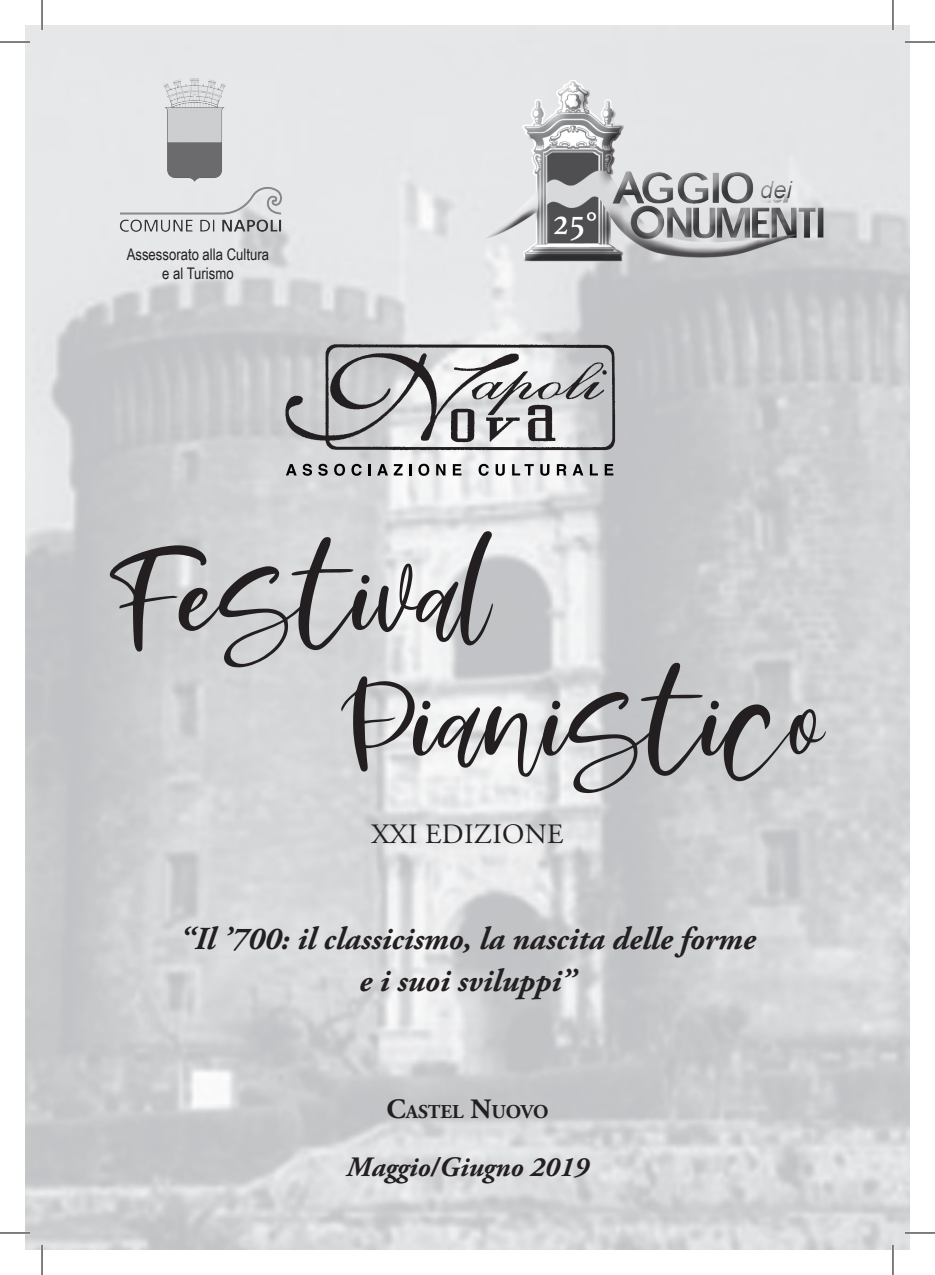
<style>
.page{position:relative;width:935px;height:1275px;background:#fff}
.page>*{position:absolute;margin:0;border:0;box-sizing:border-box;transform-origin:0 0}
.Normale{font:144px "Moskova";color:#231f20}
.t1{font:italic 700 32px "Adobe Garamond Pro";color:#231f20}
.Normale-2{font:italic 700 28px "Adobe Garamond Pro";color:#231f20}
.Titolo_4{font:28px "Adobe Garamond Pro";letter-spacing:.015em;color:#231f20}
.t2{font:italic 24px "Arial";color:#6c6d70}
.Titolo_4-2{font:700 19.6px "Adobe Garamond Pro";color:#231f20}
.Corpo_del_testo{font:16px "Arial Narrow";color:#231f20}
.s1{font-size:28px}
</style>
<div class="page">
<img style="left:25px;top:25px;width:884px;height:1225px">
<img style="left:283px;top:341px;width:333px;height:111px">
<svg style="left:286px;top:464px;width:10px;height:11px"></svg>
<svg style="left:302px;top:464px;width:10px;height:12px"></svg>
<svg style="left:318px;top:464px;width:9px;height:12px"></svg>
<svg style="left:334px;top:464px;width:11px;height:12px"></svg>
<svg style="left:351px;top:464px;width:10px;height:12px"></svg>
<svg style="left:368px;top:464px;width:2px;height:11px"></svg>
<svg style="left:377px;top:464px;width:25px;height:11px"></svg>
<svg style="left:409px;top:464px;width:2px;height:11px"></svg>
<svg style="left:418px;top:464px;width:11px;height:12px"></svg>
<svg style="left:436px;top:464px;width:9px;height:11px"></svg>
<svg style="left:453px;top:464px;width:8px;height:11px"></svg>
<svg style="left:478px;top:464px;width:10px;height:12px"></svg>
<svg style="left:495px;top:464px;width:9px;height:12px"></svg>
<svg style="left:512px;top:464px;width:21px;height:11px"></svg>
<svg style="left:540px;top:464px;width:9px;height:12px"></svg>
<svg style="left:557px;top:464px;width:9px;height:11px"></svg>
<svg style="left:572px;top:464px;width:11px;height:11px"></svg>
<svg style="left:590px;top:464px;width:8px;height:11px"></svg>
<svg style="left:604px;top:464px;width:9px;height:11px"></svg>
<img style="left:110px;top:78px;width:181px;height:182px">
<img style="left:431px;top:25px;width:446px;height:302px">
<div style="left:471px;top:65px;width:364px;height:205px;background:#e4e5e7"></div>
<div style="left:474px;top:81px;width:364px;height:194px;background:#231f20;opacity:.75"></div>
<div style="left:747px;top:173px;width:56px;height:33px;background:#fff;opacity:.75"></div>
<div style="left:750px;top:173px;width:57px;height:34px;background:#231f20;opacity:.75"></div>
<hr style="left:0;top:41px;width:30px;height:2px;background:#fff">
<hr style="left:904px;top:41px;width:30px;height:2px;background:#fff">
<hr style="left:0;top:1231px;width:30px;height:3px;background:#fff">
<hr style="left:904px;top:1231px;width:30px;height:3px;background:#fff">
<hr style="left:41px;top:0;width:2px;height:30px;background:#fff">
<hr style="left:41px;top:1245px;width:2px;height:30px;background:#fff">
<hr style="left:891px;top:0;width:3px;height:30px;background:#fff">
<hr style="left:891px;top:1245px;width:3px;height:30px;background:#fff">
<hr style="left:0;top:42px;width:30px;height:1px;background:#000">
<hr style="left:904px;top:42px;width:30px;height:1px;background:#000">
<hr style="left:0;top:1232px;width:30px;height:1px;background:#000">
<hr style="left:904px;top:1232px;width:30px;height:1px;background:#000">
<hr style="left:42px;top:0;width:1px;height:30px;background:#000">
<hr style="left:42px;top:1245px;width:1px;height:30px;background:#000">
<hr style="left:892px;top:0;width:1px;height:30px;background:#000">
<hr style="left:892px;top:1245px;width:1px;height:30px;background:#000">
<p class="Corpo_del_testo" style="left:127px;top:242px;width:144px">Assessorato alla Cultura</p>
<p class="Corpo_del_testo" style="left:162px;top:262px;width:73px">e al Turismo</p>
<p class="t2" style="left:759px;top:174px;width:34px">dei</p>
<p class="Normale" style="left:110px;top:521px;width:383px">Festival</p>
<p class="Normale" style="left:341px;top:647px;width:485px">Pianistico</p>
<p class="Titolo_4" style="left:371px;top:817px;width:193px">XXI EDIZIONE</p>
<p class="t1" style="left:179px;top:920px;width:577px">“Il ’700: il classicismo, la nascita delle forme</p>
<p class="t1" style="left:359px;top:962px;width:218px">e i suoi sviluppi”</p>
<p class="Titolo_4-2" style="left:386px;top:1100px;width:163px"><span class="s1">C</span>ASTEL <span class="s1">N</span>UOVO</p>
<p class="Normale-2" style="left:346px;top:1150px;width:243px">Maggio/Giugno 2019</p>
</div>
